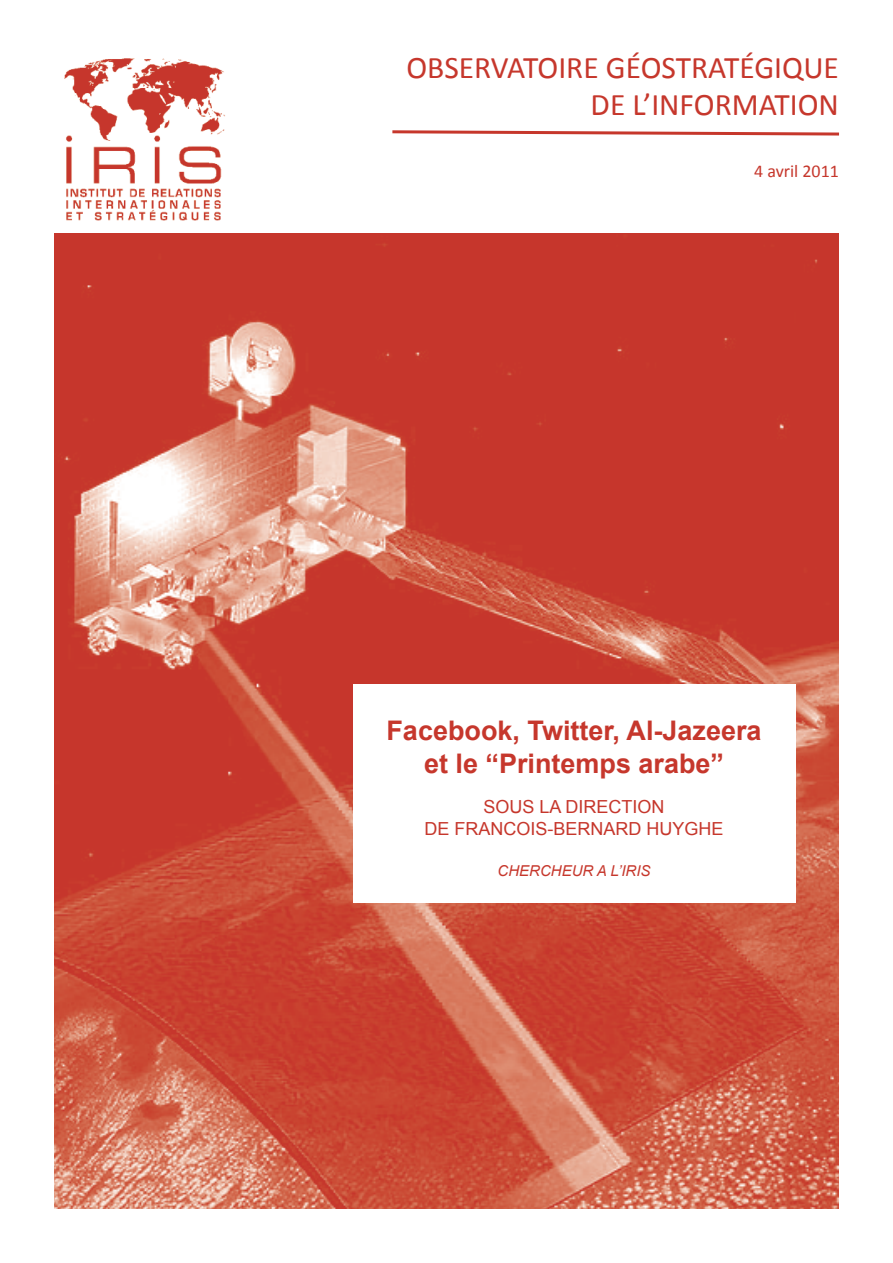
<style>
.page{position:relative;width:893px;height:1263px;background:#fff}
.page>*{position:absolute;margin:0;border:0;box-sizing:border-box;transform-origin:0 0}
.t1{font:31.5px/37.8px "Calibri";color:#c6372c;text-align:right}
.t2{font:700 27px/32.4px "Arial";color:#c6372c;text-align:center}
.t3{font:18px/21.6px "Arial";color:#c6372c;text-align:center}
.t4{font:18px "Calibri";color:#c6372c}
.t5{font:italic 15px "Arial";color:#c6372c}
</style>
<div class="page">
<svg style="left:392px;top:130px;width:447px;height:6px"></svg>
<img style="left:64px;top:58px;width:161px;height:163px">
<img style="left:54px;top:234px;width:785px;height:975px">
<div style="left:353px;top:685px;width:442px;height:218px;background:#fff"></div>
<p class="t1" style="left:406px;top:51px;width:434px">OBSERVATOIRE GÉOSTRATÉGIQUE<br>DE L’INFORMATION</p>
<p class="t4" style="left:754px;top:164px;width:86px">4 avril 2011</p>
<p class="t2" style="left:386px;top:715px;width:377px">Facebook, Twitter, Al-Jazeera et le “Printemps arabe”</p>
<p class="t3" style="left:425px;top:796px;width:301px">SOUS LA DIRECTION<br>DE FRANCOIS-BERNARD HUYGHE</p>
<p class="t5" style="left:497px;top:862px;width:155px">CHERCHEUR A L’IRIS</p>
</div>
